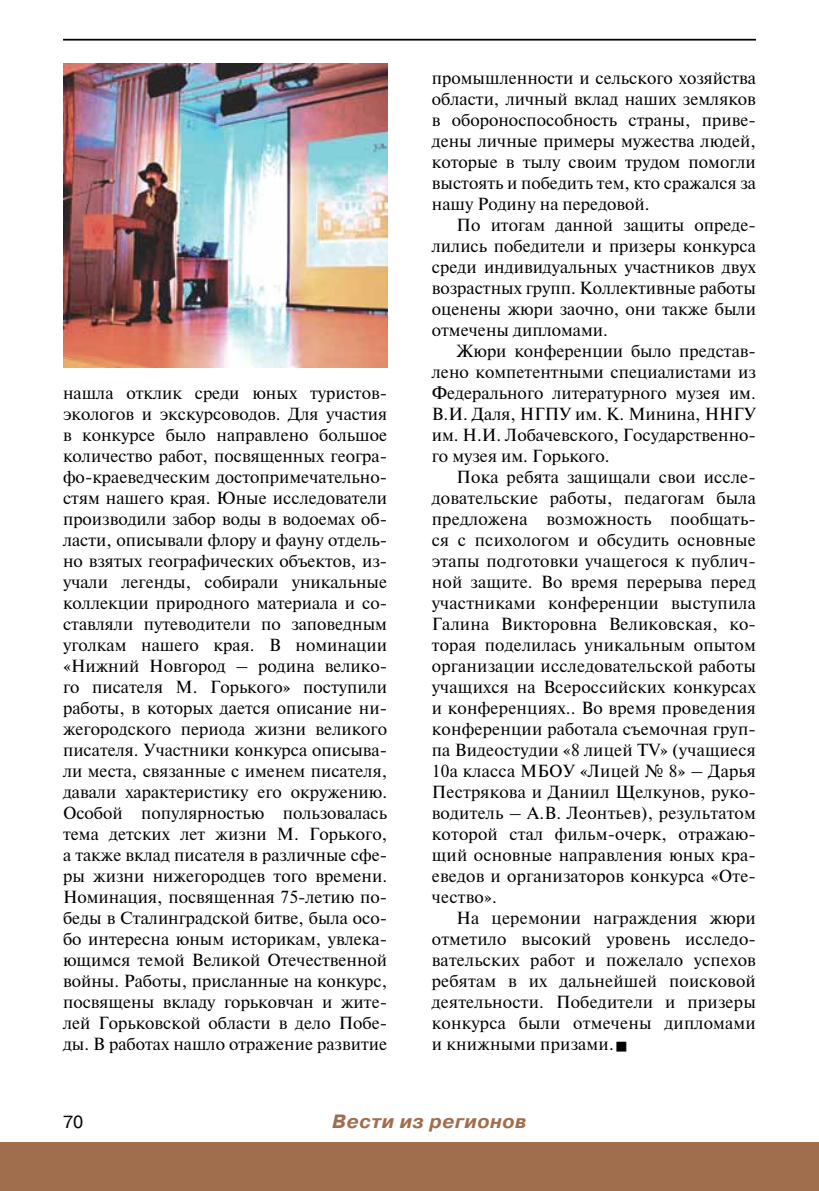
<style>
.page{position:relative;width:819px;height:1191px;background:#fff}
.page>*{position:absolute;margin:0;border:0;box-sizing:border-box;transform-origin:0 0}
.t1{font:italic 700 19.25px "Pragmatica C";letter-spacing:.03em;color:#a16e4d}
.t2{font:17.5px/21px "Newton";letter-spacing:.01em;color:#000;text-align:justify}
.t3{font:17.5px "Pragmatica C";color:#000}
.s1{font-size:24.5px}
</style>
<div class="page">
<hr style="left:63px;top:39px;width:693px;height:2px;background:#000">
<div style="left:0;top:1142px;width:819px;height:49px;background:#a16e4d"></div>
<img style="left:63px;top:63px;width:324px;height:304px">
<p class="t2" style="left:63px;top:382px;width:325px">нашла отклик среди юных туристов&shy;экологов и экскурсоводов. Для участия в конкурсе было направлено большое количество работ, посвященных геогра&shy;фо-краеведческим достопримечательно&shy;стям нашего края. Юные исследователи производили забор воды в водоемах об&shy;ласти, описывали флору и фауну отдель&shy;но взятых географических объектов, из&shy;учали легенды, собирали уникальные коллекции природного материала и со&shy;ставляли путеводители по заповедным уголкам нашего края. В номинации «Нижний Новгород – родина велико&shy;го писателя М. Горького» поступили работы, в которых дается описание ни&shy;жегородского периода жизни великого писателя. Участники конкурса описыва&shy;ли места, связанные с именем писателя, давали характеристику его окружению.<br>Особой популярностью пользовалась тема детских лет жизни М. Горького, а также вклад писателя в различные сфе&shy;ры жизни нижегородцев того времени.<br>Номинация, посвященная 75-летию по&shy;беды в Сталинградской битве, была осо&shy;бо интересна юным историкам, увлека&shy;ющимся темой Великой Отечественной войны. Работы, присланные на конкурс, посвящены вкладу горьковчан и жите&shy;лей Горьковской области в дело Побе&shy;ды. В работах нашло отражение развитие</p>
<p class="t2" style="left:432px;top:67px;width:325px">промышленности и сельского хозяйства области, личный вклад наших земляков в обороноспособность страны, приве&shy;дены личные примеры мужества людей, которые в тылу своим трудом помогли выстоять и победить тем, кто сражался за нашу Родину на передовой.</p>
<p class="t2" style="left:432px;top:214px;width:325px;text-indent:25px">По итогам данной защиты опреде&shy;лились победители и призеры конкурса среди индивидуальных участников двух возрастных групп. Коллективные работы оценены жюри заочно, они также были отмечены дипломами.</p>
<p class="t2" style="left:432px;top:340px;width:325px;text-indent:25px">Жюри конференции было представ&shy;лено компетентными специалистами из Федерального литературного музея им.<br>В.И. Даля, НГПУ им. К. Минина, ННГУ им. Н.И. Лобачевского, Государственно&shy;го музея им. Горького.</p>
<p class="t2" style="left:432px;top:466px;width:325px;text-align:left;text-indent:25px">Пока ребята защищали свои иссле&shy;довательские работы, педагогам была предложена возможность пообщать&shy;ся с психологом и обсудить основные этапы подготовки учащегося к публич&shy;ной защите. Во время перерыва перед участниками конференции выступила Галина Викторовна Великовская, ко&shy;торая поделилась уникальным опытом организации исследовательской работы учащихся на Всероссийских конкурсах и конференциях.. Во время проведения конференции работала съемочная груп&shy;па Видеостудии «8 лицей TV» (учащиеся 10а класса МБОУ «Лицей № 8» – Дарья Пестрякова и Даниил Щелкунов, руко&shy;водитель – А.В. Леонтьев), результатом которой стал фильм-очерк, отражаю&shy;щий основные направления юных кра&shy;еведов и организаторов конкурса «Оте&shy;чество».</p>
<p class="t2" style="left:432px;top:907px;width:325px;text-indent:25px">На церемонии награждения жюри отметило высокий уровень исследо&shy;вательских работ и пожелало успехов ребятам в их дальнейшей поисковой деятельности. Победители и призеры конкурса были отмечены дипломами и книжными призами.<span class="s1">■</span></p>
<p class="t3" style="left:63px;top:1112px;width:22px">70</p>
<p class="t1" style="left:332px;top:1110px;width:196px">Вести из регионов</p>
</div>
